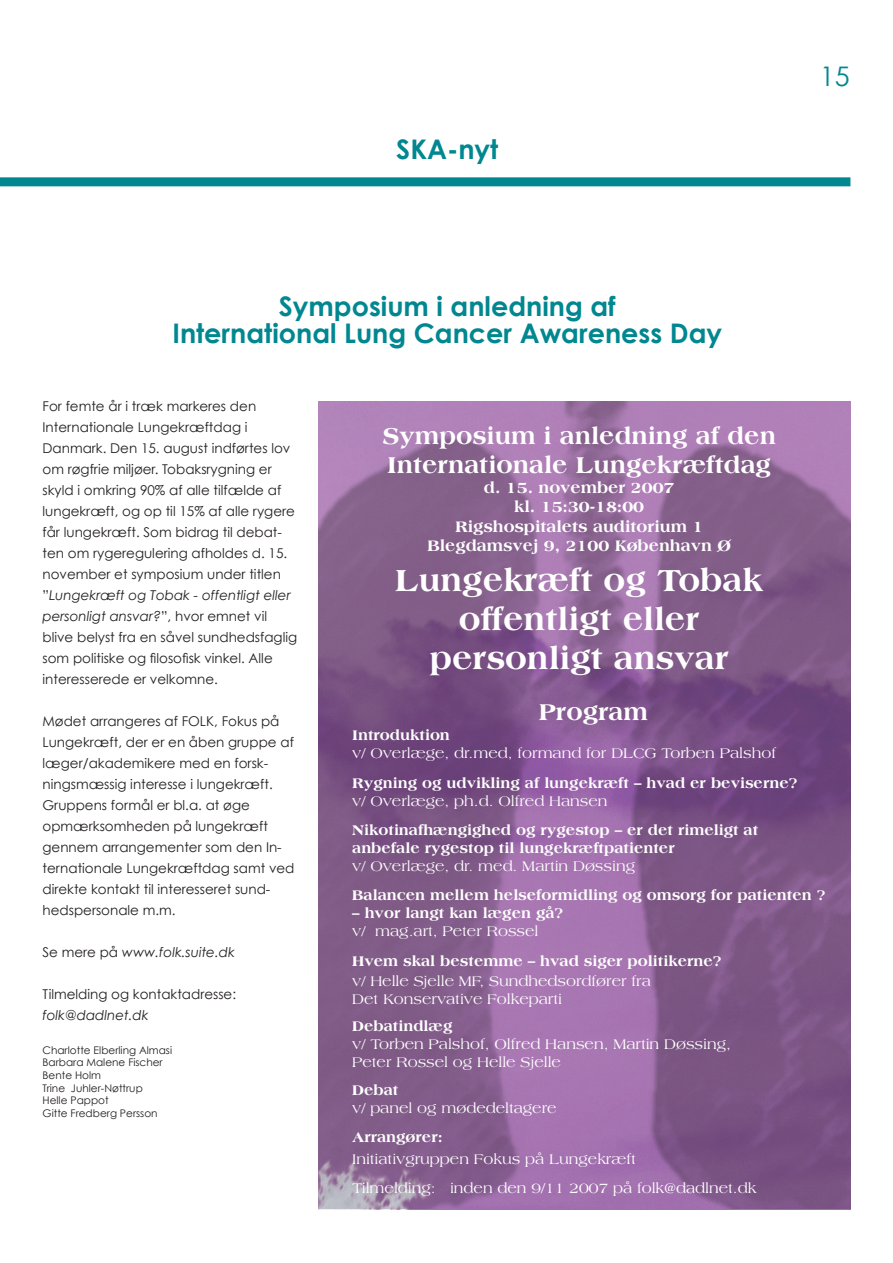
<style>
.page{position:relative;width:893px;height:1263px;background:#fff}
.page>*{position:absolute;margin:0;border:0;box-sizing:border-box;transform-origin:0 0}
.t1{font:800 32.55px/39.2px "Americana";color:#fff;text-align:center}
.t2{font:700 27px/27px "Century Gothic";color:#008790;text-align:center}
.t3{font:27px "Century Gothic";color:#008790}
.t4{font:800 24.45px/29.4px "Americana";color:#fff}
.t5{font:800 16.35px/19.5px "Americana";color:#fff;text-align:center}
.t6{font:15px/18px "Americana";color:#fff}
.t7{font:800 15px/18px "Americana";color:#fff}
.t8{font:13.5px/21px "Century Gothic";color:#231f20}
.t9{font:italic 13.5px "Century Gothic";color:#231f20}
.t10{font:10.5px/12.6px "Century Gothic";color:#231f20}
.s1{font-style:italic}
.s2{font-style:normal}
</style>
<div class="page">
<div style="left:0;top:177px;width:850px;height:9px;background:#008790"></div>
<img style="left:319px;top:401px;width:531px;height:807px">
<h2 class="t2" style="left:396px;top:135px;width:104px">SKA-nyt</h2>
<h2 class="t2" style="left:172px;top:292px;width:551px">Symposium i anledning af<br>International Lung Cancer Awareness Day</h2>
<h2 class="t3" style="left:820px;top:60px;width:31px">15</h2>
<p class="t8" style="left:43px;top:395px;width:256px">For femte år i træk markeres den Internationale Lungekræftdag i Danmark. Den 15. august indførtes lov om røgfrie miljøer. Tobaksrygning er skyld i omkring 90% af alle tilfælde af lungekræft, og op til 15% af alle rygere får lungekræft. Som bidrag til debat&shy;ten om rygeregulering afholdes d. 15. november et symposium under titlen ”<span class="s1">Lungekræft og Tobak - offentligt eller personligt ansvar?</span>”, hvor emnet vil blive belyst fra en såvel sundhedsfaglig som politiske og filosofisk vinkel. Alle interesserede er velkomne.</p>
<p class="t8" style="left:43px;top:710px;width:253px">Mødet arrangeres af FOLK, Fokus på Lungekræft, der er en åben gruppe af læger/akademikere med en forsk&shy;ningsmæssig interesse i lungekræft.<br>Gruppens formål er bl.a. at øge opmærksomheden på lungekræft gennem arrangementer som den In&shy;ternationale Lungekræftdag samt ved direkte kontakt til interesseret sund&shy;hedspersonale m.m.</p>
<p class="t9" style="left:43px;top:944px;width:194px"><span class="s2">Se mere på</span> www.folk.suite.dk</p>
<p class="t8" style="left:43px;top:983px;width:195px">Tilmelding og kontaktadresse:</p>
<p class="t9" style="left:43px;top:1007px;width:108px">folk@dadlnet.dk</p>
<p class="t10" style="left:43px;top:1043px;width:131px">Charlotte Elberling Almasi<br>Barbara Malene Fischer<br>Bente Holm<br>Trine Juhler-Nøttrup<br>Helle Pappot<br>Gitte Fredberg Persson</p>
<h3 class="t4" style="left:382px;top:421px;width:395px">Symposium i anledning af den<br>Internationale Lungekræftdag</h3>
<p class="t5" style="left:427px;top:477px;width:305px">d. 15. november 2007<br>kl. 15:30-18:00<br>Rigshospitalets auditorium 1<br>Blegdamsvej 9, 2100 København Ø</p>
<h1 class="t1" style="left:395px;top:560px;width:369px">Lungekræft og Tobak offentligt eller personligt ansvar</h1>
<h3 class="t4" style="left:539px;top:697px;width:111px">Program</h3>
<p class="t7" style="left:352px;top:726px;width:99px">Introduktion</p>
<p class="t6" style="left:352px;top:744px;width:425px">v/ Overlæge, dr.med, formand for DLCG Torben Palshof</p>
<p class="t7" style="left:352px;top:773px;width:447px">Rygning og udvikling af lungekræft – hvad er beviserne?</p>
<p class="t6" style="left:352px;top:792px;width:257px">v/ Overlæge, ph.d. Olfred Hansen</p>
<p class="t7" style="left:352px;top:821px;width:408px">Nikotinafhængighed og rygestop – er det rimeligt at anbefale rygestop til lungekræftpatienter</p>
<p class="t6" style="left:352px;top:857px;width:284px">v/ Overlæge, dr. med. Martin Døssing</p>
<p class="t7" style="left:352px;top:886px;width:475px">Balancen mellem helseformidling og omsorg for patienten ?</p>
<p class="t7" style="left:352px;top:904px;width:212px">– hvor langt kan lægen gå?</p>
<p class="t6" style="left:352px;top:922px;width:188px">v/ mag.art, Peter Rossel</p>
<p class="t7" style="left:352px;top:952px;width:371px">Hvem skal bestemme – hvad siger politikerne?</p>
<p class="t6" style="left:352px;top:972px;width:300px">v/ Helle Sjelle MF, Sundhedsordfører fra<br>Det Konservative Folkeparti</p>
<p class="t7" style="left:352px;top:1017px;width:102px">Debatindlæg</p>
<p class="t6" style="left:352px;top:1035px;width:380px">v/ Torben Palshof, Olfred Hansen, Martin Døssing,<br>Peter Rossel og Helle Sjelle</p>
<p class="t7" style="left:352px;top:1080px;width:48px">Debat</p>
<p class="t6" style="left:352px;top:1099px;width:206px">v/ panel og mødedeltagere</p>
<p class="t7" style="left:352px;top:1128px;width:92px">Arrangører:</p>
<p class="t6" style="left:352px;top:1144px;width:406px;line-height:29.5px">Initiativgruppen Fokus på Lungekræft<br>Tilmelding: inden den 9/11 2007 på folk@dadlnet.dk</p>
</div>
